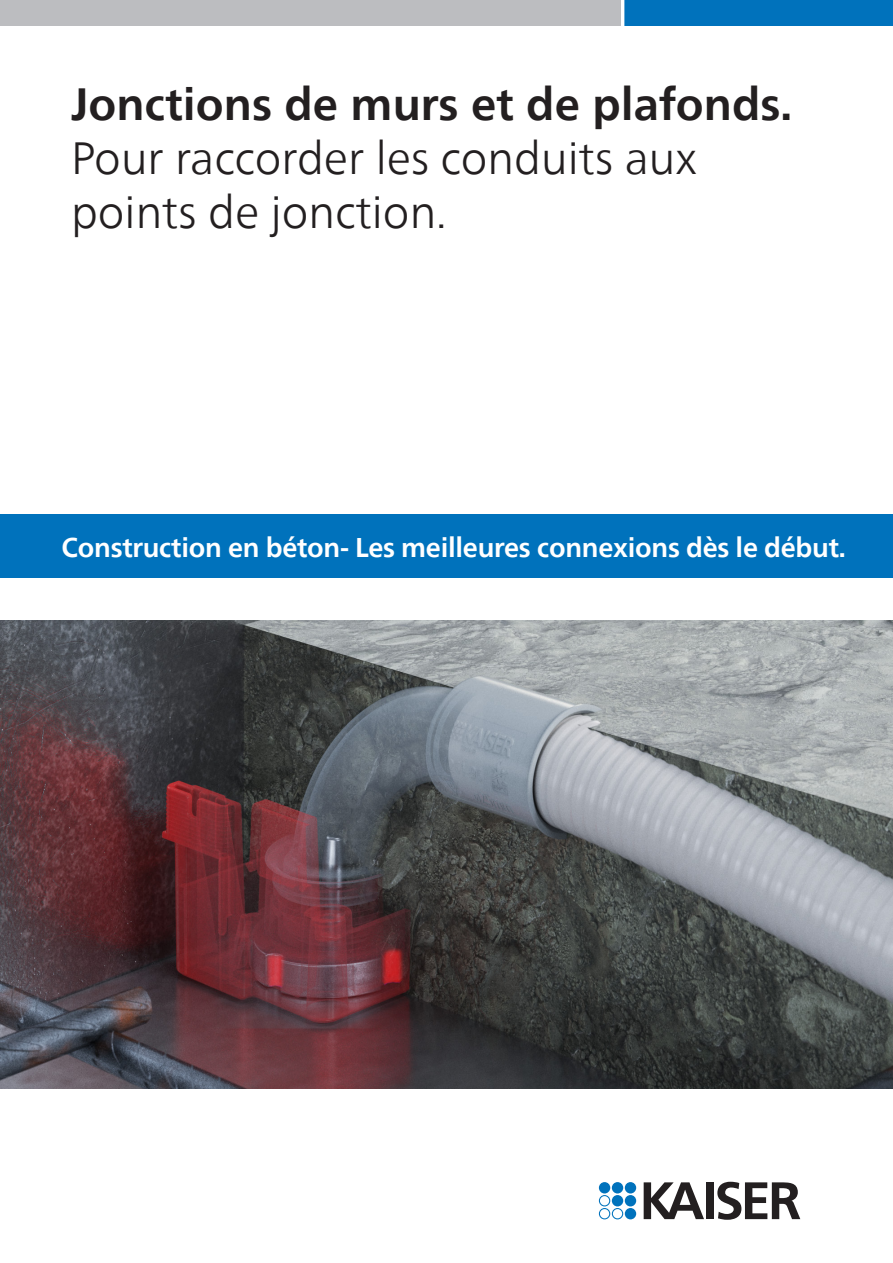
<style>
.page{position:relative;width:893px;height:1263px;background:#fff}
.page>*{position:absolute;margin:0;border:0;box-sizing:border-box;transform-origin:0 0}
.BRO_headline{font:300 45px "Neue Frutiger World";color:#231f20}
.BRO_headline-2{font:700 45px "Neue Frutiger World";color:#231f20}
.t1{font:700 27px "Neue Frutiger World";letter-spacing:-.01em;color:#fff}
</style>
<div class="page">
<div style="left:625px;top:1195px;width:11px;height:11px;background:#0072bc;border-radius:50%"></div>
<div style="left:612px;top:1182px;width:11px;height:11px;background:#0072bc;border-radius:50%"></div>
<div style="left:625px;top:1182px;width:11px;height:11px;background:#0072bc;border-radius:50%"></div>
<div style="left:599px;top:1182px;width:11px;height:11px;background:#0072bc;border-radius:50%"></div>
<div style="left:625px;top:1208px;width:11px;height:11px;background:#0072bc;border-radius:50%"></div>
<svg style="left:599px;top:1195px;width:24px;height:24px"></svg>
<div style="left:706px;top:1182px;width:8px;height:37px;background:#231f20"></div>
<svg style="left:717px;top:1182px;width:83px;height:38px"></svg>
<svg style="left:644px;top:1182px;width:60px;height:37px"></svg>
<div style="left:0;top:514px;width:893px;height:64px;background:#0072bc"></div>
<div style="left:0;top:0;width:623px;height:26px;background:#bcbdc0"></div>
<div style="left:623px;top:0;width:270px;height:26px;background:#0072bc"></div>
<hr style="left:621px;top:0;width:3px;height:29px;background:#fff">
<img style="left:0;top:621px;width:893px;height:468px">
<p class="BRO_headline-2" style="left:71px;top:64px;width:723px">Jonctions de murs et de plafonds.</p>
<p class="BRO_headline" style="left:71px;top:123px;width:628px">Pour raccorder les conduits aux</p>
<p class="BRO_headline" style="left:71px;top:177px;width:377px">points de jonction.</p>
<p class="t1" style="left:62px;top:524px;width:786px">Construction en béton- Les meilleures connexions dès le début.</p>
</div>
